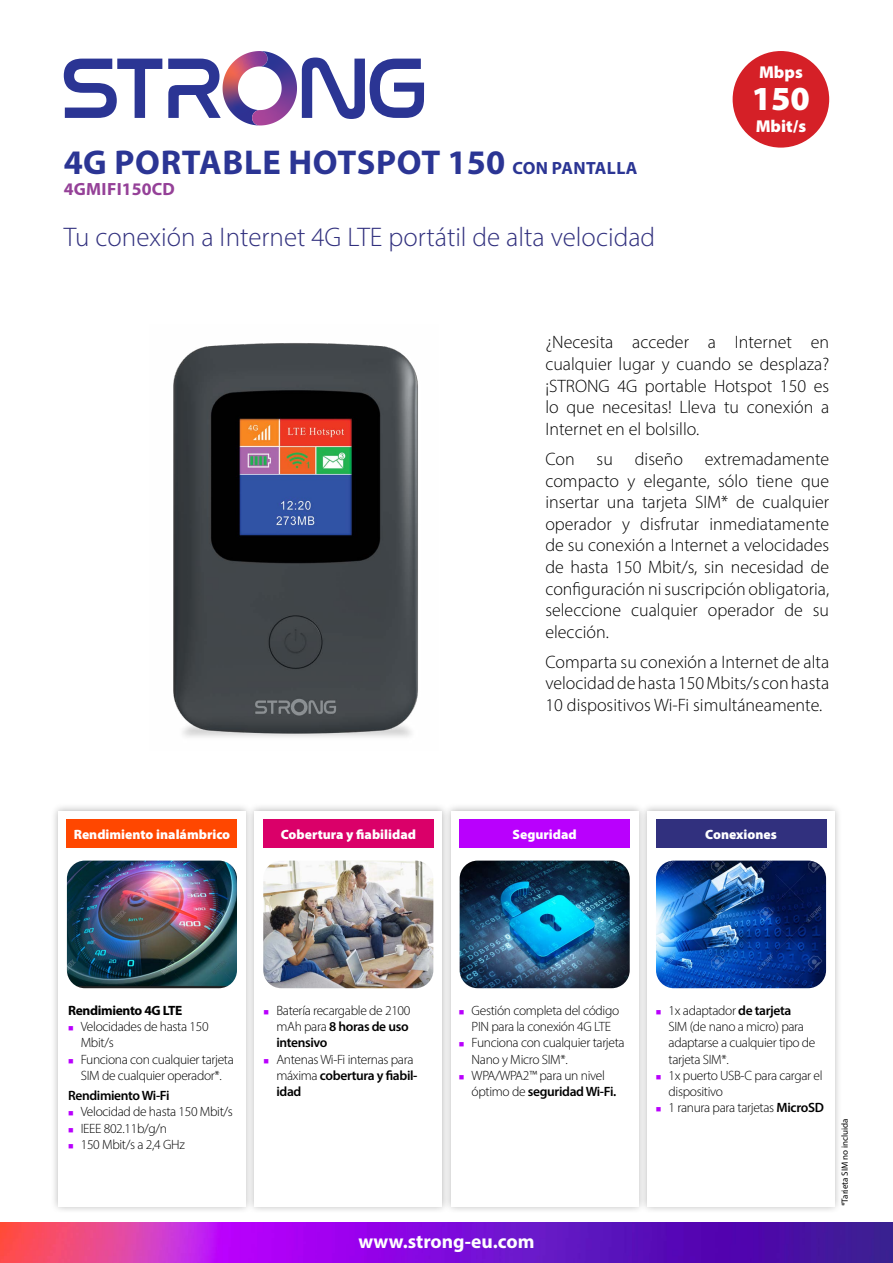
<style>
.page{position:relative;width:893px;height:1263px;background:#fff}
.page>*{position:absolute;margin:0;border:0;box-sizing:border-box;transform-origin:0 0}
.t1{font:700 34.5px "Myriad Pro";letter-spacing:.02em;color:#2b3594}
.t2{font:900 33.9px "Myriad Pro";color:#fff}
.t3{font:300 27px "Myriad Pro";color:#31307e}
.t4{font:700 19.5px "Myriad Pro";color:#fff}
.t5{font:300 18px/21.6px "Myriad Pro";color:#000;text-align:justify}
.t6{font:700 17.7px "Myriad Pro";letter-spacing:.015em;color:#954198}
.t7{font:900 17.25px "Myriad Pro";color:#fff}
.t8{font:300 13.5px/16.2px "Myriad Pro";letter-spacing:-.025em;color:#000}
.t9{font:900 13.5px "Myriad Pro";color:#fff}
.t10{font:700 13.5px "Myriad Pro";letter-spacing:-.025em;color:#000}
.t11{font:600 13.5px "Myriad Pro";letter-spacing:-.025em;color:#000}
.t12{font:9px "Myriad Pro";color:#000}
.s1{font-size:17.7px}
.s2{font-weight:600}
</style>
<div class="page">
<div style="left:50px;top:803px;width:204px;height:412px;background:#000;opacity:.3"></div>
<div style="left:58px;top:811px;width:187px;height:395px;background:#fff"></div>
<div style="left:246px;top:803px;width:204px;height:412px;background:#000;opacity:.3"></div>
<div style="left:255px;top:811px;width:187px;height:395px;background:#fff"></div>
<div style="left:443px;top:803px;width:203px;height:412px;background:#000;opacity:.3"></div>
<div style="left:451px;top:811px;width:187px;height:395px;background:#fff"></div>
<div style="left:639px;top:803px;width:204px;height:412px;background:#000;opacity:.3"></div>
<div style="left:647px;top:811px;width:188px;height:395px;background:#fff"></div>
<img style="left:173px;top:343px;width:245px;height:394px">
<img style="left:460px;top:860px;width:170px;height:128px">
<img style="left:263px;top:860px;width:170px;height:128px">
<img style="left:656px;top:860px;width:170px;height:128px">
<img style="left:67px;top:860px;width:170px;height:128px">
<svg style="left:64px;top:59px;width:98px;height:59px"></svg>
<svg style="left:302px;top:58px;width:122px;height:61px"></svg>
<svg style="left:168px;top:51px;width:114px;height:74px"></svg>
<div style="left:733px;top:51px;width:96px;height:97px;background:#d52027;border-radius:50%"></div>
<img style="left:0;top:1222px;width:893px;height:41px">
<div style="left:67px;top:819px;width:170px;height:29px;background:#ff4700"></div>
<div style="left:263px;top:819px;width:170px;height:29px;background:#da0069"></div>
<div style="left:460px;top:819px;width:170px;height:29px;background:#b900fd"></div>
<div style="left:656px;top:819px;width:170px;height:29px;background:#31307e"></div>
<h1 class="t1" style="left:64px;top:140px;width:575px">4G PORTABLE HOTSPOT 150 <span class="s1">CON PANTALLA</span></h1>
<h3 class="t6" style="left:64px;top:177px;width:113px">4GMIFI150CD</h3>
<h3 class="t3" style="left:64px;top:220px;width:593px">Tu conexión a Internet 4G LTE portátil de alta velocidad</h3>
<p class="t7" style="left:759px;top:61px;width:45px">Mbps</p>
<p class="t7" style="left:756px;top:115px;width:52px">Mbit/s</p>
<h2 class="t2" style="left:752px;top:76px;width:60px">150</h2>
<h3 class="t5" style="left:545px;top:331px;width:285px">¿Necesita acceder a Internet en cualquier lugar y cuando se desplaza? ¡STRONG 4G portable Hotspot 150 es lo que necesitas! Lleva tu conexión a Internet en el bolsillo.</h3>
<p class="t5" style="left:545px;top:448px;width:285px">Con su diseño extremadamente compacto y elegante, sólo tiene que insertar una tarjeta SIM* de cualquier operador y disfrutar inmediatamente de su conexión a Internet a velocidades de hasta 150 Mbit/s, sin necesidad de configuración ni suscripción obligatoria, seleccione cualquier operador de su elección.</p>
<h3 class="t5" style="left:545px;top:651px;width:285px">Comparta su conexión a Internet de alta velocidad de hasta 150 Mbits/s con hasta 10 dispositivos Wi-Fi simultáneamente.</h3>
<p class="t9" style="left:74px;top:825px;width:158px">Rendimiento inalámbrico</p>
<p class="t9" style="left:281px;top:825px;width:137px">Cobertura y fiabilidad</p>
<p class="t9" style="left:512px;top:825px;width:66px">Seguridad</p>
<p class="t9" style="left:705px;top:825px;width:73px">Conexiones</p>
<p class="t10" style="left:68px;top:1002px;width:116px">Rendimiento 4G LTE</p>
<p class="t8" style="left:81px;top:1018px;width:155px">Velocidades de hasta 150<br>Mbit/s<br>Funciona con cualquier tarjeta<br>SIM de cualquier operador*.</p>
<p class="t11" style="left:68px;top:1087px;width:103px">Rendimiento Wi-Fi</p>
<p class="t8" style="left:81px;top:1104px;width:154px">Velocidad de hasta 150 Mbit/s<br>IEEE 802.11b/g/n<br>150 Mbit/s a 2,4 GHz</p>
<p class="t8" style="left:276px;top:1002px;width:136px">Batería recargable de 2100 mAh para <span class="s2">8 horas de uso intensivo</span></p>
<p class="t8" style="left:276px;top:1051px;width:143px">Antenas Wi-Fi internas para máxima <span class="s2">cobertura y fiabil&shy;idad</span></p>
<p class="t8" style="left:472px;top:1002px;width:155px">Gestión completa del código<br>PIN para la conexión 4G LTE<br>Funciona con cualquier tarjeta<br>Nano y Micro SIM*.<br>WPA/WPA2™ para un nivel óptimo de <span class="s2">seguridad Wi-Fi.</span></p>
<p class="t8" style="left:668px;top:1002px;width:157px">1x adaptador <span class="s2">de tarjeta<br></span>SIM (de nano a micro) para adaptarse a cualquier tipo de tarjeta SIM*.<br>1x puerto USB-C para cargar el dispositivo<br>1 ranura para tarjetas <span class="s2">MicroSD</span></p>
<h3 class="t4" style="left:358px;top:1228px;width:178px">www.strong-eu.com</h3>
<p class="t12" style="left:839px;top:1206px;width:90px;rotate:-90deg">*Tarjeta SIM no incluida</p>
</div>
